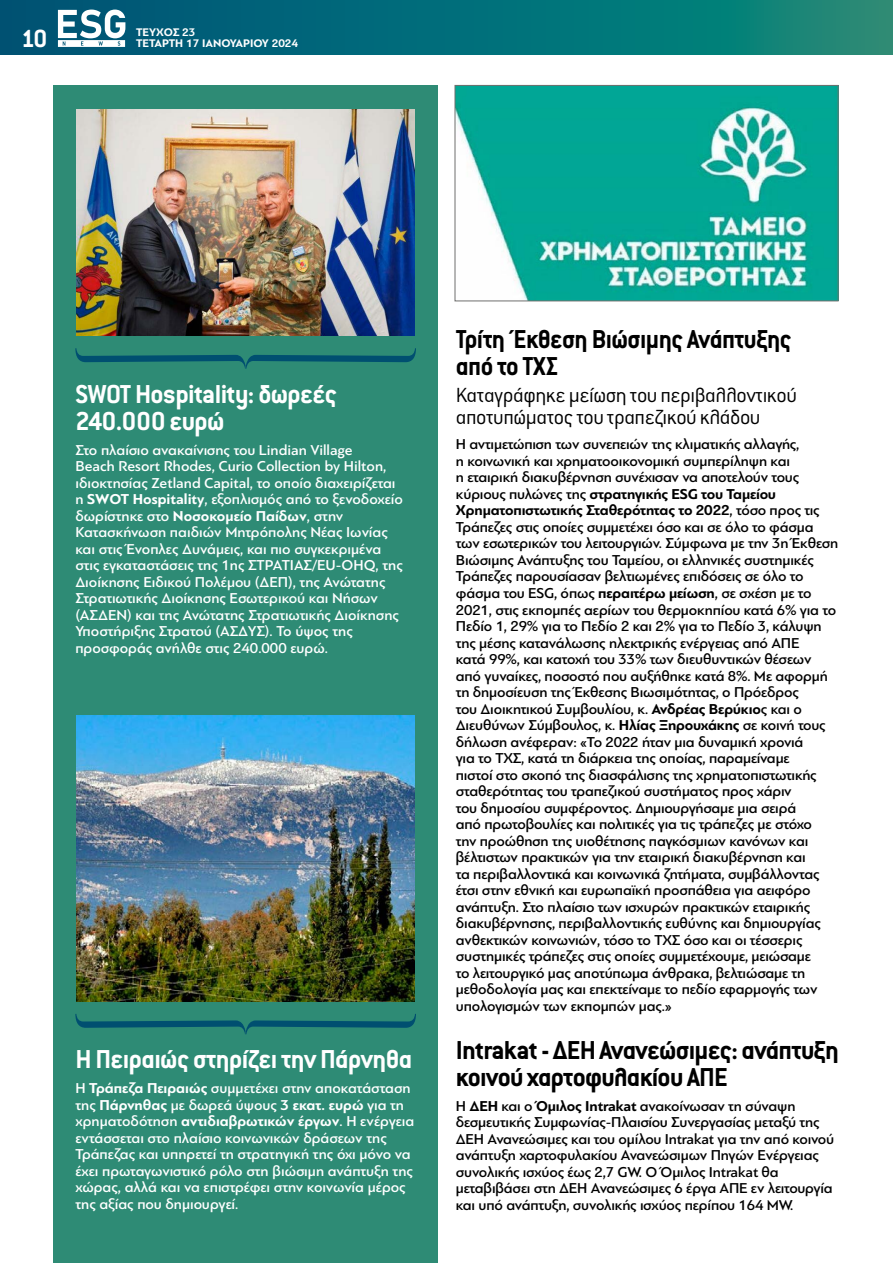
<style>
.page{position:relative;width:893px;height:1263px;background:#fff}
.page>*{position:absolute;margin:0;border:0;box-sizing:border-box;transform-origin:0 0}
.t1{font:700 28.5px/27px "Conduit ITC Hel";letter-spacing:-.02em;color:#fff}
.t2{font:700 28.5px/27px "Conduit ITC Hel";letter-spacing:-.025em;color:#000}
.t3{font:700 28.5px/27px "Conduit ITC Hel";letter-spacing:-.025em;color:#000;scale:.96 1}
.t4{font:700 27.3px "Conduit ITC Hel";color:#fff}
.t5{font:300 22.5px/22.5px "Conduit ITC Hel";letter-spacing:-.02em;color:#000}
.t6{font:500 15px/16.5px "PF Bague Sans Pro";letter-spacing:-.01em;color:#000}
.t7{font:500 15px/16.5px "PF Bague Sans Pro";color:#fff}
.t8{font:700 11.55px/10.5px "PF Bague Sans Pro";color:#fff}
.s1{font-weight:700}
</style>
<div class="page">
<svg style="left:0;top:0;width:893px;height:54px;background:#056f78"></svg>
<svg style="left:58px;top:10px;width:67px;height:37px"></svg>
<div style="left:53px;top:85px;width:385px;height:1178px;background:#2e8b75"></div>
<img style="left:457px;top:87px;width:379px;height:212px">
<div style="left:455px;top:85px;width:383px;height:216px;border:1px solid #6f6f6e"></div>
<img style="left:76px;top:110px;width:339px;height:225px">
<img style="left:76px;top:716px;width:339px;height:285px">
<svg style="left:75px;top:348px;width:341px;height:21px"></svg>
<svg style="left:75px;top:1014px;width:341px;height:20px"></svg>
<h2 class="t4" style="left:21px;top:25px;width:28px">10</h2>
<p class="t8" style="left:136px;top:27px;width:164px">ΤΕΥΧΟΣ 23<br>TΕΤΑΡΤΗ 17 ΙΑΝΟΥΑΡΙΟΥ 2024</p>
<h1 class="t1" style="left:75px;top:381px;width:263px">SWOT Hospitality: δωρεές<br>240.000 ευρώ</h1>
<p class="t7" style="left:75px;top:442px;width:329px">Στο πλαίσιο ανακαίνισης του Lindian Village<br>Beach Resort Rhodes, Curio Collection by Hilton, ιδιοκτησίας Zetland Capital, το οποίο διαχειρίζεται η <span class="s1">SWOT Hospitality</span>, εξοπλισμός από το ξενοδοχείο δωρίστηκε στο <span class="s1">Νοσοκομείο Παίδων</span>, στην Κατασκήνωση παιδιών Μητρόπολης Νέας Ιωνίας και στις Ένοπλες Δυνάμεις, και πιο συγκεκριμένα στις εγκαταστάσεις της 1ης ΣΤΡΑΤΙΑΣ/EU-OHQ, της Διοίκησης Ειδικού Πολέμου (ΔΕΠ), της Ανώτατης Στρατιωτικής Διοίκησης Εσωτερικού και Νήσων (ΑΣΔΕΝ) και της Ανώτατης Στρατιωτικής Διοίκησης Υποστήριξης Στρατού (ΑΣΔΥΣ). Το ύψος της προσφοράς ανήλθε στις 240.000 ευρώ.</p>
<h1 class="t1" style="left:75px;top:1047px;width:338px">Η Πειραιώς στηρίζει την Πάρνηθα</h1>
<p class="t7" style="left:75px;top:1080px;width:340px">Η <span class="s1">Τράπεζα Πειραιώς</span> συμμετέχει στην αποκατάσταση της <span class="s1">Πάρνηθας</span> με δωρεά ύψους <span class="s1">3 εκατ. ευρώ</span> για τη χρηματοδότηση <span class="s1">αντιδιαβρωτικών έργων</span>. Η ενέργεια εντάσσεται στο πλαίσιο κοινωνικών δράσεων της Τράπεζας και υπηρετεί τη στρατηγική της όχι μόνο να έχει πρωταγωνιστικό ρόλο στη βιώσιμη ανάπτυξη της χώρας, αλλά και να επιστρέφει στην κοινωνία μέρος της αξίας που δημιουργεί.</p>
<h1 class="t3" style="left:456px;top:327px;width:351px">Τρίτη Έκθεση Βιώσιμης Ανάπτυξης από το ΤΧΣ</h1>
<h3 class="t5" style="left:456px;top:384px;width:343px">Καταγράφηκε μείωση του περιβαλλοντικού αποτυπώματος του τραπεζικού κλάδου</h3>
<p class="t6" style="left:456px;top:436px;width:384px">Η αντιμετώπιση των συνεπειών της κλιματικής αλλαγής,<br>η κοινωνική και χρηματοοικονομική συμπερίληψη και<br>η εταιρική διακυβέρνηση συνέχισαν να αποτελούν τους κύριους πυλώνες της <span class="s1">στρατηγικής ESG του Ταμείου Χρηματοπιστωτικής Σταθερότητας το 2022</span>, τόσο προς τις Τράπεζες στις οποίες συμμετέχει όσο και σε όλο το φάσμα των εσωτερικών του λειτουργιών. Σύμφωνα με την 3η Έκθεση Βιώσιμης Ανάπτυξης του Ταμείου, οι ελληνικές συστημικές Τράπεζες παρουσίασαν βελτιωμένες επιδόσεις σε όλο το φάσμα του ESG, όπως <span class="s1">περαιτέρω μείωση</span>, σε σχέση με το 2021, στις εκπομπές αερίων του θερμοκηπίου κατά 6% για το Πεδίο 1, 29% για το Πεδίο 2 και 2% για το Πεδίο 3, κάλυψη της μέσης κατανάλωσης ηλεκτρικής ενέργειας από ΑΠΕ<br>κατά 99%, και κατοχή του 33% των διευθυντικών θέσεων από γυναίκες, ποσοστό που αυξήθηκε κατά 8%. Με αφορμή τη δημοσίευση της Έκθεσης Βιωσιμότητας, ο Πρόεδρος<br>του Διοικητικού Συμβουλίου, κ. <span class="s1">Ανδρέας Βερύκιο</span>ς και ο Διευθύνων Σύμβουλος, κ. <span class="s1">Ηλίας Ξηρουχάκης</span> σε κοινή τους δήλωση ανέφεραν: «Το 2022 ήταν μια δυναμική χρονιά<br>για το ΤΧΣ, κατά τη διάρκεια της οποίας, παραμείναμε<br>πιστοί στο σκοπό της διασφάλισης της χρηματοπιστωτικής σταθερότητας του τραπεζικού συστήματος προς χάριν<br>του δημοσίου συμφέροντος. Δημιουργήσαμε μια σειρά<br>από πρωτοβουλίες και πολιτικές για τις τράπεζες με στόχο<br>την προώθηση της υιοθέτησης παγκόσμιων κανόνων και βέλτιστων πρακτικών για την εταιρική διακυβέρνηση και<br>τα περιβαλλοντικά και κοινωνικά ζητήματα, συμβάλλοντας έτσι στην εθνική και ευρωπαϊκή προσπάθεια για αειφόρο ανάπτυξη. Στο πλαίσιο των ισχυρών πρακτικών εταιρικής διακυβέρνησης, περιβαλλοντικής ευθύνης και δημιουργίας ανθεκτικών κοινωνιών, τόσο το ΤΧΣ όσο και οι τέσσερις συστημικές τράπεζες στις οποίες συμμετέχουμε, μειώσαμε<br>το λειτουργικό μας αποτύπωμα άνθρακα, βελτιώσαμε τη μεθοδολογία μας και επεκτείναμε το πεδίο εφαρμογής των υπολογισμών των εκπομπών μας.»</p>
<h1 class="t2" style="left:456px;top:1037px;width:385px">Intrakat - ΔΕΗ Ανανεώσιμες: ανάπτυξη κοινού χαρτοφυλακίου ΑΠΕ</h1>
<p class="t6" style="left:456px;top:1098px;width:380px">Η <span class="s1">ΔΕΗ</span> και ο <span class="s1">Όμιλος Intrakat</span> ανακοίνωσαν τη σύναψη δεσμευτικής Συμφωνίας-Πλαισίου Συνεργασίας μεταξύ της ΔΕΗ Ανανεώσιμες και του ομίλου Intrakat για την από κοινού ανάπτυξη χαρτοφυλακίου Ανανεώσιμων Πηγών Ενέργειας συνολικής ισχύος έως 2,7 GW. Ο Όμιλος Intrakat θα μεταβιβάσει στη ΔΕΗ Ανανεώσιμες 6 έργα ΑΠΕ εν λειτουργία και υπό ανάπτυξη, συνολικής ισχύος περίπου 164 MW.</p>
</div>
